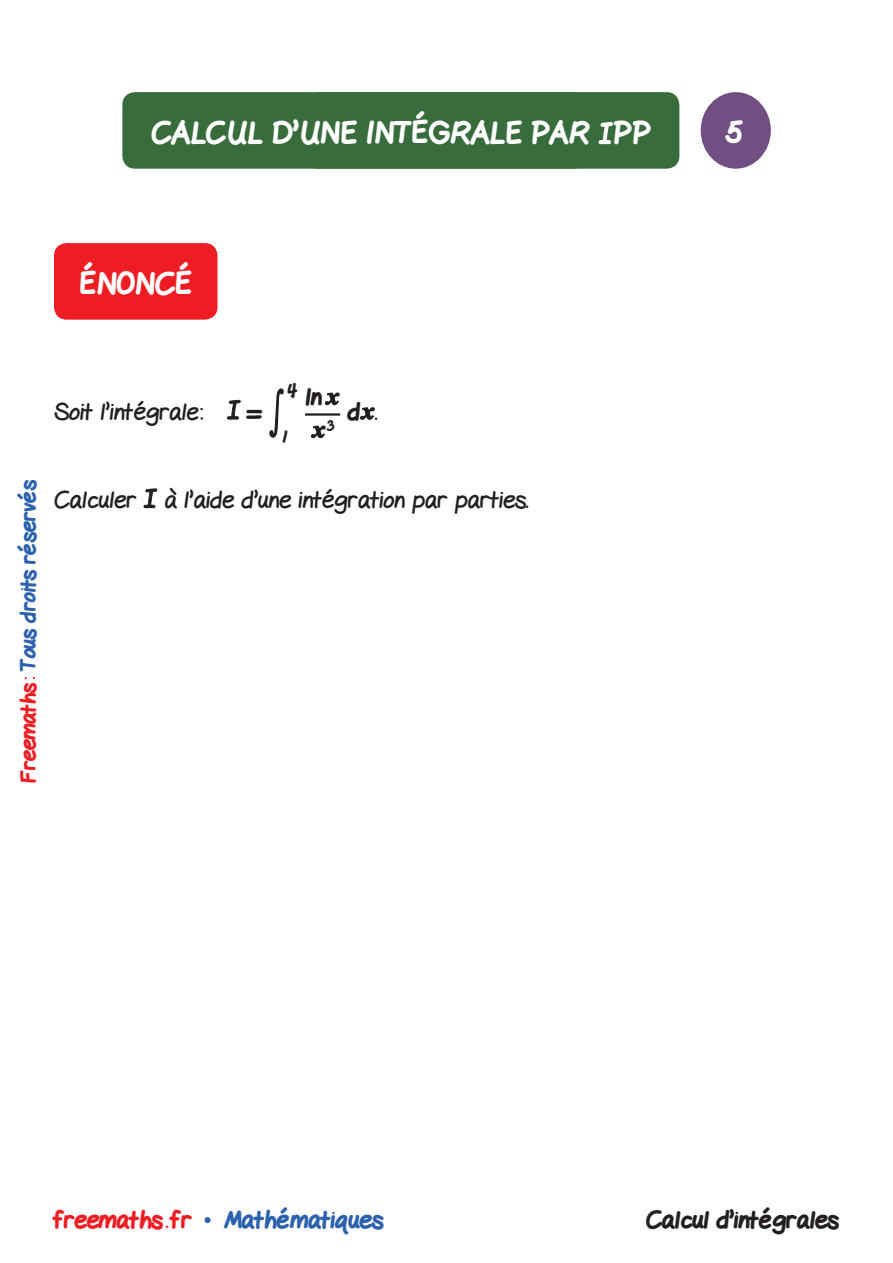
<style>
.page{position:relative;width:893px;height:1263px;background:#fff}
.page>*{position:absolute;margin:0;border:0;box-sizing:border-box;transform-origin:0 0}
.t1{font:800 30px "Gel Pen";color:#fff}
.Texte-Ennonce{font:24px "Gel Pen";color:#231f20}
.t2{font:800 24px "Gel Pen";color:#2c62ad}
.Texte-Ennonce-2{font:800 24px "Gel Pen";color:#231f20}
.Texte{font:800 24px "Gel Pen";color:#231f20}
.t3{font:800 21px "Gel Pen";letter-spacing:-.01em;color:#2c62ad}
.t4{font:800 18px "Gel Pen";color:#231f20}
.Texte-2{font:800 13.95px "Gel Pen";color:#231f20}
.s1{color:#ee1d23}
.s2{font-weight:400}
.s3{font-family:"Times New Roman";font-weight:400}
</style>
<div class="page">
<div style="left:54px;top:243px;width:164px;height:77px;background:#ee1d23;border-radius:13px"></div>
<div style="left:701px;top:92px;width:70px;height:77px;background:#704f83;border-radius:50%"></div>
<div style="left:122px;top:92px;width:557px;height:77px;background:#386c3d;border-radius:13px"></div>
<svg style="left:598px;top:122px;width:15px;height:23px"></svg>
<svg style="left:227px;top:399px;width:14px;height:21px"></svg>
<svg style="left:269px;top:389px;width:15px;height:49px"></svg>
<hr style="left:305px;top:413px;width:35px;height:3px;background:#231f20">
<svg style="left:324px;top:392px;width:16px;height:14px"></svg>
<svg style="left:310px;top:425px;width:16px;height:14px"></svg>
<svg style="left:360px;top:407px;width:15px;height:13px"></svg>
<svg style="left:143px;top:488px;width:15px;height:21px"></svg>
<p class="t1" style="left:151px;top:109px;width:501px">CALCUL D’UNE INTÉGRALE PAR PP</p>
<p class="t1" style="left:728px;top:109px;width:17px">5</p>
<p class="t1" style="left:406px;top:109px;width:83px">TIT E</p>
<p class="t1" style="left:80px;top:260px;width:114px">ÉNONCÉ</p>
<p class="t3" style="left:12px;top:783px;width:305px;rotate:-90deg"><span class="s1">Freemaths:</span> Tous droits réservés</p>
<p class="Texte-Ennonce" style="left:54px;top:392px;width:151px">Soit l’intégrale:</p>
<p class="Texte-Ennonce-2" style="left:248px;top:393px;width:16px">=</p>
<p class="t4" style="left:286px;top:376px;width:13px">4</p>
<p class="t4" style="left:281px;top:423px;width:8px">1</p>
<p class="Texte" style="left:305px;top:378px;width:18px">ln</p>
<p class="Texte-2" style="left:327px;top:414px;width:8px">3</p>
<p class="Texte-Ennonce-2" style="left:347px;top:393px;width:31px">d <span class="s2">.</span></p>
<p class="Texte-Ennonce" style="left:54px;top:480px;width:476px">Calculer à l’aide d’une intégration par parties.</p>
<p class="t2" style="left:54px;top:1201px;width:331px"><span class="s1">freemaths . fr</span> <span class="s3">•</span> Mathématiques</p>
<p class="Texte-Ennonce-2" style="left:646px;top:1201px;width:195px">Calcul d’intégrales</p>
</div>
